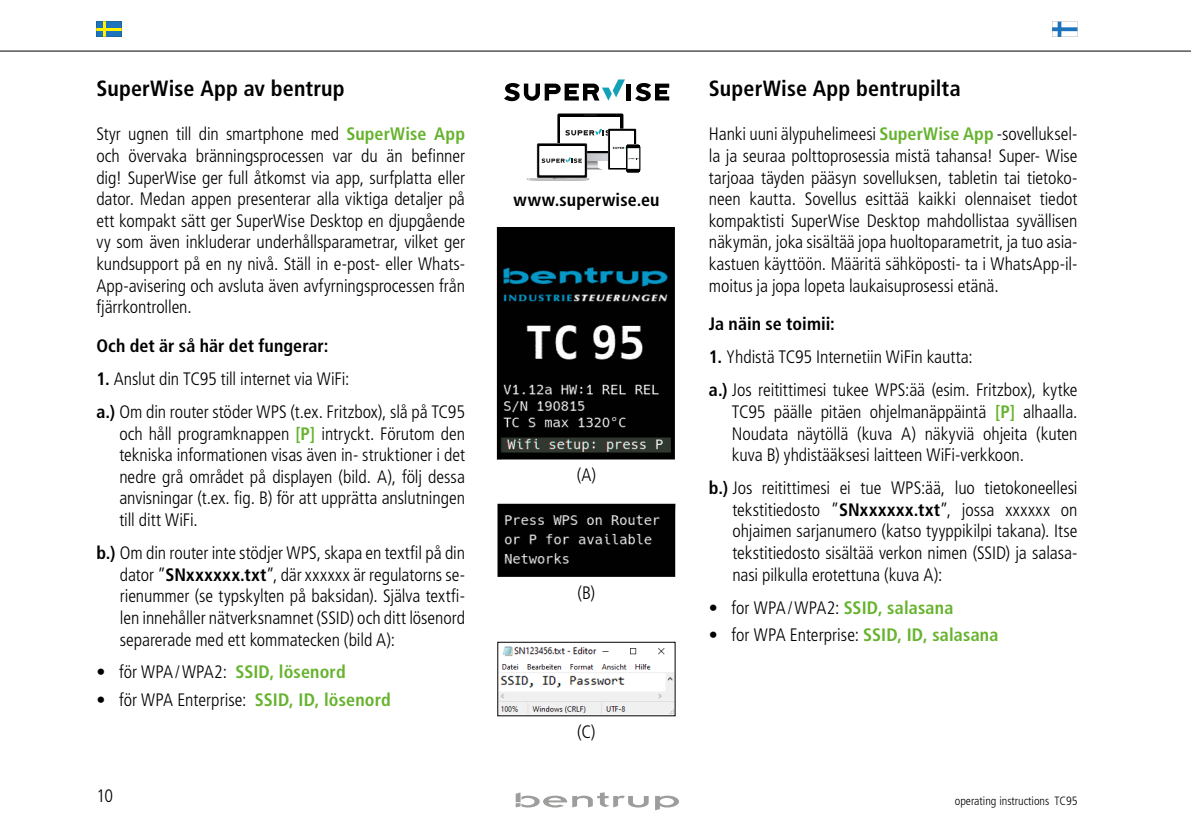
<style>
.page{position:relative;width:1191px;height:840px;background:#fff}
.page>*{position:absolute;margin:0;border:0;box-sizing:border-box;transform-origin:0 0}
.t1{font:700 condensed 22px "Frutiger LT Pro";letter-spacing:.005em;color:#000}
.t2{font:300 condensed 18px/21.6px "Frutiger LT Pro";letter-spacing:-.005em;color:#000;text-align:justify}
.t3{font:700 condensed 18px "Frutiger LT Pro";letter-spacing:.005em;color:#000}
.t4{font:300 condensed 12px "Frutiger LT Pro";color:#000}
.s1{font-weight:700;color:#66b32e}
.s2{font-weight:700}
</style>
<div class="page">
<hr style="left:0;top:51px;width:1191px;height:1px;background:#000">
<svg style="left:655px;top:795px;width:24px;height:15px"></svg>
<svg style="left:515px;top:792px;width:133px;height:15px"></svg>
<svg style="left:1052px;top:22px;width:25px;height:15px"></svg>
<svg style="left:96px;top:22px;width:26px;height:15px"></svg>
<hr style="left:626px;top:84px;width:4px;height:16px;background:#000">
<svg style="left:635px;top:83px;width:34px;height:18px"></svg>
<svg style="left:504px;top:79px;width:121px;height:22px"></svg>
<img style="left:499px;top:646px;width:174px;height:67px">
<div style="left:497px;top:641px;width:178px;height:74px;border:1px solid #000"></div>
<svg style="left:627px;top:145px;width:13px;height:27px"></svg>
<svg style="left:527px;top:113px;width:112px;height:68px"></svg>
<div style="left:496px;top:227px;width:180px;height:234px;background:#000;opacity:.75"></div>
<div style="left:497px;top:502px;width:180px;height:76px;background:#000;opacity:.75"></div>
<p class="t1" style="left:96px;top:75px;width:250px">SuperWise App av bentrup</p>
<p class="t2" style="left:96px;top:123px;width:370px">Styr ugnen till din smartphone med <span class="s1">SuperWise App </span>och övervaka bränningsprocessen var du än befinner dig! SuperWise ger full åtkomst via app, surfplatta eller dator. Medan appen presenterar alla viktiga detaljer på ett kompakt sätt ger SuperWise Desktop en djupgående vy som även inkluderar underhållsparametrar, vilket ger kundsupport på en ny nivå. Ställ in e-post- eller Whats-App-avisering och avsluta även avfyrningsprocessen från fjärrkontrollen.</p>
<p class="t3" style="left:96px;top:335px;width:234px">Och det är så här det fungerar:</p>
<p class="t2" style="left:96px;top:362px;width:370px;line-height:33px"><span class="s2">1.</span> Anslut din TC95 till internet via WiFi:<br><span class="s2">a.)</span> Om din router stöder WPS (t.ex. Fritzbox), slå på TC95</p>
<p class="t2" style="left:119px;top:422px;width:347px">och håll programknappen <span class="s1">[P]</span> intryckt. Förutom den tekniska informationen visas även in- struktioner i det nedre grå området på displayen (bild. A), följ dessa anvisningar (t.ex. fig. B) för att upprätta anslutningen till ditt WiFi.</p>
<p class="t2" style="left:120px;top:542px;width:347px;text-indent:-23px"><span class="s2">b.)</span> Om din router inte stödjer WPS, skapa en textfil på din dator ”<span class="s2">SNxxxxxx.txt</span>”, där xxxxxx är regulatorns se&shy;rienummer (se typskylten på baksidan). Själva textfi&shy;len innehåller nätverksnamnet (SSID) och ditt lösenord separerade med ett kommatecken (bild A):</p>
<p class="t2" style="left:96px;top:661px;width:251px">• för WPA/WPA2: <span class="s1">SSID, lösenord</span></p>
<p class="t2" style="left:96px;top:688px;width:296px">• för WPA Enterprise: <span class="s1">SSID, ID, lösenord</span></p>
<p class="t3" style="left:513px;top:189px;width:147px">www.superwise.eu</p>
<p class="t2" style="left:576px;top:464px;width:21px">(A)</p>
<p class="t2" style="left:577px;top:581px;width:19px">(B)</p>
<p class="t2" style="left:577px;top:720px;width:20px">(C)</p>
<p class="t1" style="left:709px;top:75px;width:253px">SuperWise App bentrupilta</p>
<p class="t2" style="left:709px;top:123px;width:370px">Hanki uuni älypuhelimeesi <span class="s1">SuperWise App</span> -sovelluksel&shy;la ja seuraa polttoprosessia mistä tahansa! Super- Wise tarjoaa täyden pääsyn sovelluksen, tabletin tai tietoko&shy;neen kautta. Sovellus esittää kaikki olennaiset tiedot kompaktisti SuperWise Desktop mahdollistaa syvällisen näkymän, joka sisältää jopa huoltoparametrit, ja tuo asia&shy;kastuen käyttöön. Määritä sähköposti- ta i WhatsApp-il&shy;moitus ja jopa lopeta laukaisuprosessi etänä.</p>
<p class="t3" style="left:709px;top:313px;width:128px">Ja näin se toimii:</p>
<p class="t2" style="left:709px;top:340px;width:370px;line-height:33px"><span class="s2">1.</span> Yhdistä TC95 Internetiin WiFin kautta:<br><span class="s2">a.)</span> Jos reitittimesi tukee WPS:ää (esim. Fritzbox), kytke</p>
<p class="t2" style="left:732px;top:401px;width:347px">TC95 päälle pitäen ohjelmanäppäintä <span class="s1">[P]</span> alhaalla.<br>Noudata näytöllä (kuva A) näkyviä ohjeita (kuten kuva B) yhdistääksesi laitteen WiFi-verkkoon.</p>
<p class="t2" style="left:732px;top:477px;width:347px;text-indent:-23px"><span class="s2">b.)</span> Jos reitittimesi ei tue WPS:ää, luo tietokoneellesi tekstitiedosto ”<span class="s2">SNxxxxxx.txt</span>”, jossa xxxxxx on ohjaimen sarjanumero (katso tyyppikilpi takana). Itse tekstitiedosto sisältää verkon nimen (SSID) ja salasa&shy;nasi pilkulla erotettuna (kuva A):</p>
<p class="t2" style="left:709px;top:596px;width:246px">• for WPA/WPA2: <span class="s1">SSID, salasana</span></p>
<p class="t2" style="left:709px;top:623px;width:291px">• for WPA Enterprise: <span class="s1">SSID, ID, salasana</span></p>
<p class="t2" style="left:96px;top:785px;width:18px">10</p>
<p class="t4" style="left:955px;top:793px;width:124px">operating instructions TC95</p>
</div>
